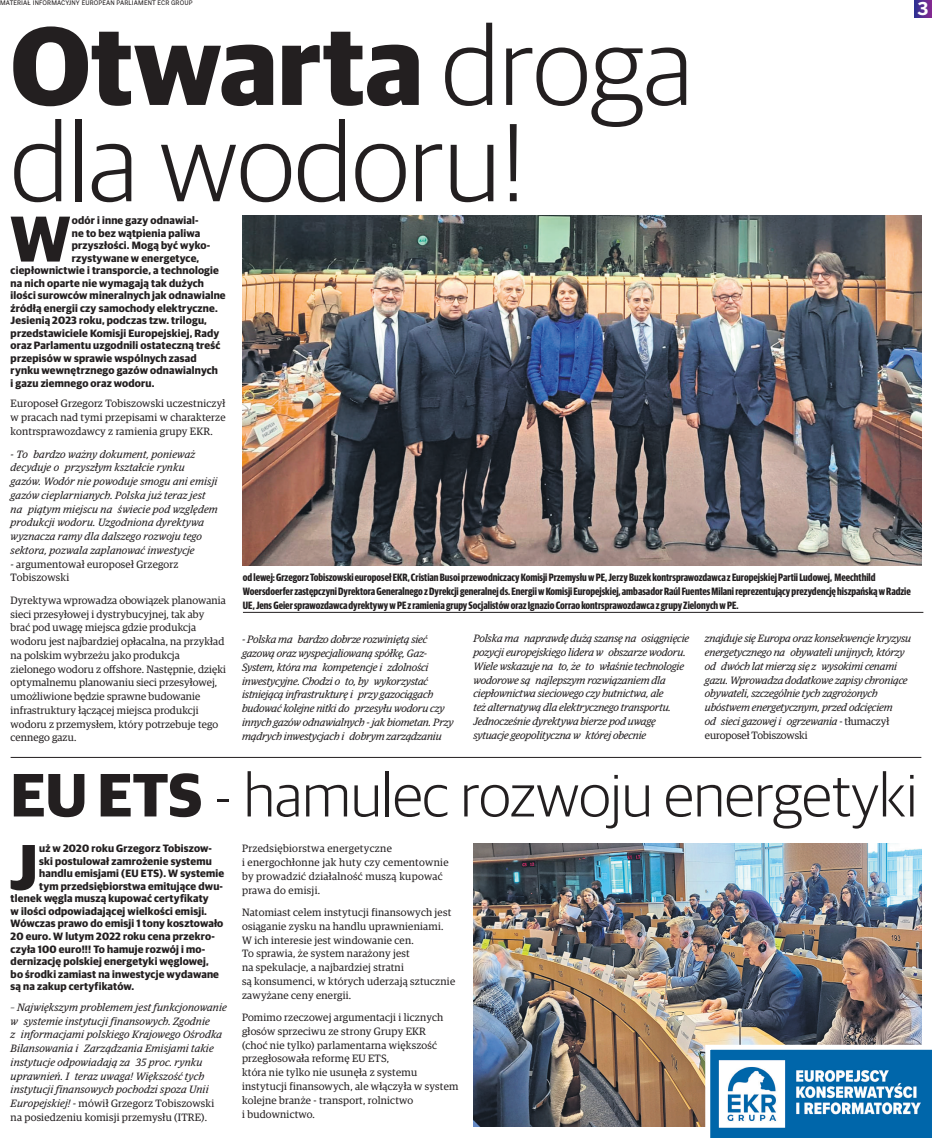
<style>
.page{position:relative;width:932px;height:1138px;background:#fff}
.page>*{position:absolute;margin:0;border:0;box-sizing:border-box;transform-origin:0 0}
.t1{font:300 111.25px/96.2px "Guardian Sans";color:#231f20}
.t2{font:700 64.75px "Guardian Sans";color:#231f20}
.t3{font:300 61.25px "Guardian Sans";color:#231f20}
.t4{font:700 17.5px "Benton Sans CE";color:#fff}
.t5{font:700 10.75px "Guardian Sans";letter-spacing:.02em;color:#231f20}
.t6{font:10.62px/13.8px "Guardian Egyp";letter-spacing:.02em;color:#231f20}
.t7{font:italic 10.62px/13.8px "Guardian Egyp";letter-spacing:-.005em;color:#231f20}
.t8{font:italic 10.62px/13.8px "Guardian Egyp";letter-spacing:.02em;color:#231f20}
.t9{font:700 10.62px/13.8px "Guardian Sans X Cond";color:#231f20}
.t10{font:condensed 6.25px "Poynter Agate Zero";letter-spacing:.02em;color:#231f20}
.s1{font-weight:700}
.s2{font-style:italic}
.s3{font-style:normal}
</style>
<div class="page">
<img style="left:473px;top:844px;width:448px;height:282px">
<svg style="left:703px;top:1042px;width:229px;height:95px"></svg>
<svg style="left:915px;top:0;width:17px;height:17px"></svg>
<svg style="left:915px;top:1px;width:17px;height:15px"></svg>
<hr style="left:243px;top:612px;width:680px;height:1px;background:#231f20">
<img style="left:242px;top:215px;width:679px;height:350px">
<hr style="left:11px;top:757px;width:910px;height:1px;background:#231f20">
<p class="t10" style="left:0;top:-1px;width:194px">MATERIAŁ INFORMACYJNY EUROPEAN PARLIAMENT ECR GROUP</p>
<h1 class="t1" style="left:11px;top:11px;width:684px"><span class="s1">Otwarta</span> droga dla wodoru!</h1>
<h3 class="t4" style="left:917px;top:-2px;width:12px">3</h3>
<h2 class="t2" style="left:10px;top:190px;width:62px">W</h2>
<p class="t5" style="left:72px;top:212px;width:128px">odór i inne gazy odnawial-</p>
<p class="t5" style="left:72px;top:225px;width:130px">ne to bez wątpienia paliwa</p>
<p class="t5" style="left:72px;top:237px;width:140px">przyszłości. Mogą być wyko-</p>
<p class="t5" style="left:72px;top:250px;width:129px">rzystywane w energetyce,</p>
<p class="t5" style="left:11px;top:262px;width:210px">ciepłownictwie i transporcie, a technologie</p>
<p class="t5" style="left:11px;top:275px;width:195px">na nich oparte nie wymagają tak dużych</p>
<p class="t5" style="left:11px;top:287px;width:217px">ilości surowców mineralnych jak odnawialne</p>
<p class="t5" style="left:11px;top:300px;width:209px">źródłą energii czy samochody elektryczne.</p>
<p class="t5" style="left:11px;top:312px;width:198px">Jesienią 2023 roku, podczas tzw. trilogu,</p>
<p class="t5" style="left:11px;top:325px;width:210px">przedstawiciele Komisji Europejskiej, Rady</p>
<p class="t5" style="left:11px;top:337px;width:211px">oraz Parlamentu uzgodnili ostateczną treść</p>
<p class="t5" style="left:11px;top:350px;width:188px">przepisów w sprawie wspólnych zasad</p>
<p class="t5" style="left:11px;top:362px;width:209px">rynku wewnętrznego gazów odnawialnych</p>
<p class="t5" style="left:11px;top:375px;width:145px">i gazu ziemnego oraz wodoru.</p>
<p class="t6" style="left:11px;top:396px;width:216px;text-align:justify">Europoseł Grzegorz Tobiszowski uczestniczył w pracach nad tymi przepisami w charakterze kontrsprawozdawcy z ramienia grupy EKR.</p>
<p class="t8" style="left:11px;top:446px;width:209px">- To bardzo ważny dokument, ponieważ decyduje o przyszłym kształcie rynku gazów. Wodór nie powoduje smogu ani emisji gazów cieplarnianych. Polska już teraz jest na piątym miejscu na świecie pod względem produkcji wodoru. Uzgodniona dyrektywa wyznacza ramy dla dalszego rozwoju tego sektora, pozwala zaplanować inwestycje</p>
<p class="t6" style="left:11px;top:556px;width:169px"><span class="s2">-</span> argumentował europoseł Grzegorz<br>Tobiszowski</p>
<p class="t6" style="left:11px;top:592px;width:217px">Dyrektywa wprowadza obowiązek planowania sieci przesyłowej i dystrybucyjnej, tak aby brać pod uwagę miejsca gdzie produkcja wodoru jest najbardziej opłacalna, na przykład na polskim wybrzeżu jako produkcja zielonego wodoru z offshore. Następnie, dzięki optymalnemu planowaniu sieci przesyłowej, umożliwione będzie sprawne budowanie infrastruktury łączącej miejsca produkcji wodoru z przemysłem, który potrzebuje tego cennego gazu.</p>
<p class="t9" style="left:243px;top:570px;width:669px">od lewej: Grzegorz Tobiszowski europoseł EKR, Cristian Busoi przewodniczacy Komisji Przemysłu w PE, Jerzy Buzek kontrsprawozdawca z Europejskiej Partii Ludowej, Meechthild<br>Woersdoerfer zastępczyni Dyrektora Generalnego z Dyrekcji generalnej ds. Energii w Komisji Europejskiej, ambasador Raúl Fuentes Milani reprezentujący prezydencję hiszpańską w Radzie<br>UE, Jens Geier sprawozdawca dyrektywy w PE z ramienia grupy Socjalistów oraz Ignazio Corrao kontrsprawozdawca z grupy Zielonych w PE.</p>
<p class="t7" style="left:242px;top:632px;width:213px">- Polska ma bardzo dobrze rozwiniętą sieć gazową oraz wyspecjaliowaną spółkę, Gaz-System, która ma kompetencje i zdolności inwestycyjne. Chodzi o to, by wykorzystać istniejącą infrastrukturę i przy gazociągach budować kolejne nitki do przesyłu wodoru czy innych gazów odnawialnych - jak biometan. Przy mądrych inwestycjach i dobrym zarządzaniu</p>
<p class="t7" style="left:473px;top:631px;width:217px">Polska ma naprawdę dużą szansę na osiągnięcie pozycji europejskiego lidera w obszarze wodoru.<br>Wiele wskazuje na to, że to właśnie technologie wodorowe są najlepszym rozwiązaniem dla ciepłownictwa sieciowego czy hutnictwa, ale<br>też alternatywą dla elektrycznego transportu.<br>Jednocześnie dyrektywa bierze pod uwagę sytuacje geopolityczna w której obecnie</p>
<p class="t7" style="left:705px;top:631px;width:208px">znajduje się Europa oraz konsekwencje kryzysu energetycznego na obywateli unijnych, którzy od dwóch lat mierzą się z wysokimi cenami gazu. Wprowadza dodatkowe zapisy chroniące obywateli, szczególnie tych zagrożonych ubóstwem energetycznym, przed odcięciem<br>od sieci gazowej i ogrzewania <span class="s3">- tłumaczył europoseł Tobiszowski</span></p>
<h3 class="t3" style="left:11px;top:753px;width:908px"><span class="s1">EU ETS</span> - hamulec rozwoju energetyki</h3>
<h2 class="t2" style="left:9px;top:819px;width:30px">J</h2>
<p class="t5" style="left:39px;top:840px;width:174px">uż w 2020 roku Grzegorz Tobiszow-</p>
<p class="t6" style="left:242px;top:841px;width:208px">Przedsiębiorstwa energetyczne<br>i energochłonne jak huty czy cementownie by prowadzić działalność muszą kupować prawa do emisji.</p>
<p class="t6" style="left:242px;top:904px;width:215px">Natomiast celem instytucji finansowych jest osiąganie zysku na handlu uprawnieniami.<br>W ich interesie jest windowanie cen.<br>To sprawia, że system narażony jest<br>na spekulacje, a najbardziej stratni<br>są konsumenci, w których uderzają sztucznie zawyżane ceny energii.</p>
<p class="t6" style="left:242px;top:1009px;width:218px">Pomimo rzeczowej argumentacji i licznych głosów sprzeciwu ze strony Grupy EKR<br>(choć nie tylko) parlamentarna większość przegłosowała reformę EU ETS,<br>która nie tylko nie usunęła z systemu instytucji finansowych, ale włączyła w system kolejne branże - transport, rolnictwo<br>i budownictwo.</p>
<p class="t5" style="left:39px;top:853px;width:174px">ski postulował zamrożenie systemu</p>
<p class="t5" style="left:39px;top:865px;width:187px">handlu emisjami (EU ETS). W systemie</p>
<p class="t5" style="left:39px;top:878px;width:185px">tym przedsiębiorstwa emitujące dwu-</p>
<p class="t5" style="left:11px;top:890px;width:200px">tlenek węgla muszą kupować certyfikaty</p>
<p class="t5" style="left:11px;top:903px;width:198px">w ilości odpowiadającej wielkości emisji.</p>
<p class="t5" style="left:11px;top:915px;width:214px">Wówczas prawo do emisji 1 tony kosztowało</p>
<p class="t5" style="left:11px;top:928px;width:206px">20 euro. W lutym 2022 roku cena przekro-</p>
<p class="t5" style="left:11px;top:940px;width:196px">czyła 100 euro!!! To hamuje rozwój i mo-</p>
<p class="t5" style="left:11px;top:953px;width:200px">dernizację polskiej energetyki węglowej,</p>
<p class="t5" style="left:11px;top:965px;width:210px">bo środki zamiast na inwestycje wydawane</p>
<p class="t5" style="left:11px;top:978px;width:125px">są na zakup certyfikatów.</p>
<p class="t8" style="left:11px;top:999px;width:218px">– Największym problemem jest funkcjonowanie w systemie instytucji finansowych. Zgodnie<br>z informacjami polskiego Krajowego Ośrodka Bilansowania i Zarządzania Emisjami takie instytucje odpowiadają za 35 proc. rynku uprawnień. I teraz uwaga! Większość tych instytucji finansowych pochodzi spoza Unii Europejskiej! - <span class="s3">mówił Grzegorz Tobiszowski na posiedzeniu komisji przemysłu (ITRE).</span></p>
</div>
